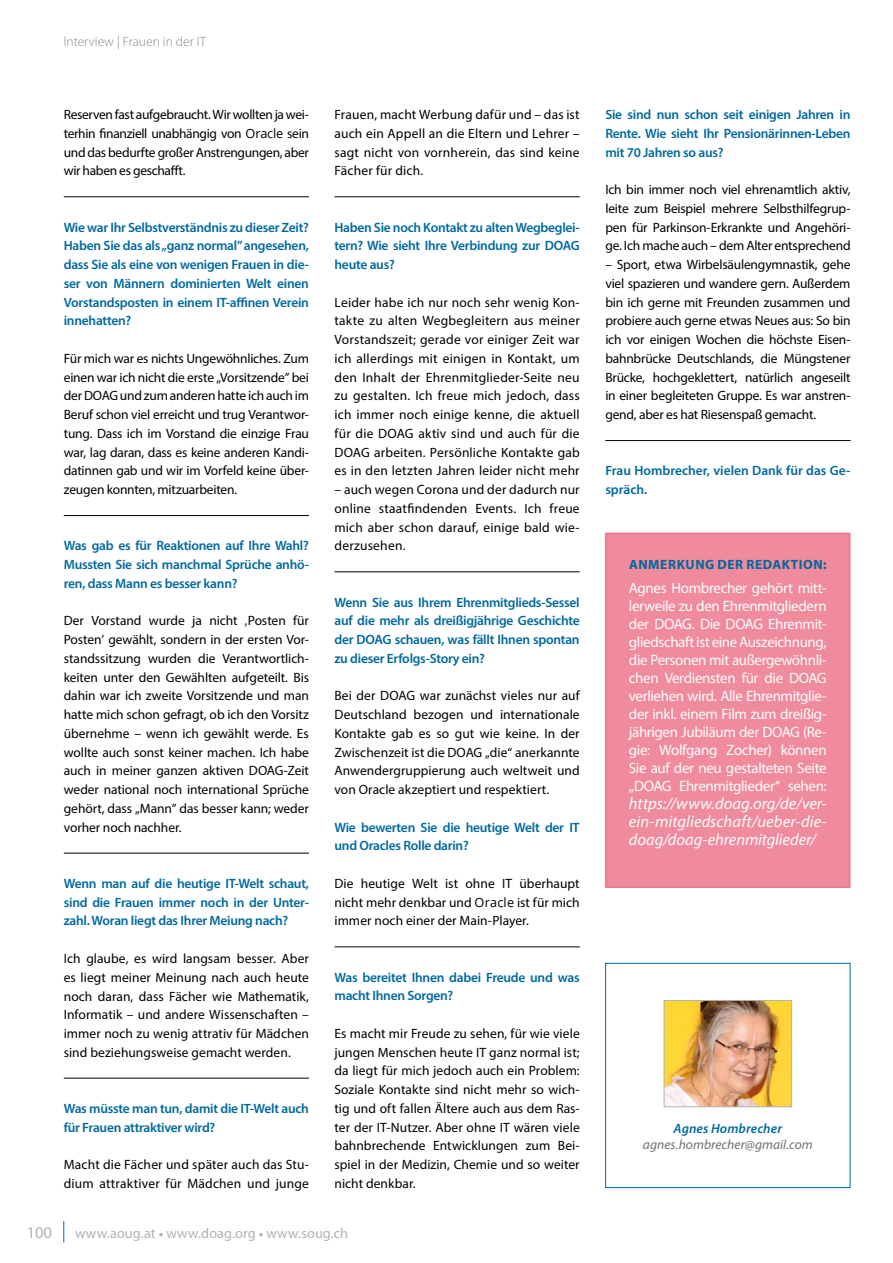
<style>
.page{position:relative;width:893px;height:1263px;background:#fff}
.page>*{position:absolute;margin:0;border:0;box-sizing:border-box;transform-origin:0 0}
.t1{font:italic 16.5px/18px "Myriad Pro";color:#fff;text-align:justify}
.t2{font:16.5px "Myriad Pro";color:#b3b2b2}
.t3{font:15px/18px "Myriad Pro";letter-spacing:-.025em;color:#fff;text-align:justify}
.t4{font:14.25px "Myriad Pro";letter-spacing:.005em;color:#b3b2b2}
.t5{font:13.5px/18.8px "Myriad Pro";letter-spacing:.005em;color:#000;text-align:justify}
.t6{font:600 13.5px/18.8px "Myriad Pro";letter-spacing:-.02em;color:#00699e;text-align:justify}
.t7{font:600 13.5px/18.8px "Myriad Pro";color:#00699e}
.t8{font:italic 13.5px "Myriad Pro";letter-spacing:.005em;color:#706f6f}
.t9{font:300 13.5px "Myriad Pro";color:#878787}
.t10{font:700 13.5px "Myriad Pro";letter-spacing:.04em;color:#00699e}
.t11{font:italic 600 13.5px "Myriad Pro";letter-spacing:.01em;color:#00699e}
.s1{font-family:"Open Sans";font-size:12.75px}
.s2{font-size:16.5px}
</style>
<div class="page">
<svg style="left:63px;top:1221px;width:1px;height:21px"></svg>
<div style="left:605px;top:963px;width:245px;height:225px;border:1px solid #00699e"></div>
<img style="left:666px;top:1002px;width:124px;height:103px">
<div style="left:664px;top:1000px;width:128px;height:107px;border:1px solid #b3b2b2"></div>
<hr style="left:64px;top:196px;width:245px;height:1px;background:#000">
<hr style="left:64px;top:515px;width:245px;height:1px;background:#000">
<hr style="left:64px;top:853px;width:245px;height:1px;background:#000">
<hr style="left:64px;top:1078px;width:245px;height:1px;background:#000">
<hr style="left:334px;top:196px;width:246px;height:1px;background:#000">
<hr style="left:334px;top:571px;width:246px;height:1px;background:#000">
<hr style="left:334px;top:946px;width:246px;height:1px;background:#000">
<hr style="left:605px;top:440px;width:245px;height:1px;background:#000">
<div style="left:605px;top:533px;width:245px;height:355px;background:#f08a9d;border:2px solid #ee7382"></div>
<p class="t9" style="left:64px;top:35px;width:144px">Interview | Frauen in der IT</p>
<p class="t5" style="left:64px;top:105px;width:247px">Reserven fast aufgebraucht. Wir wollten ja wei&shy;terhin finanziell unabhängig von <span class="s1">Oracle</span> sein und das bedurfte großer Anstrengungen, aber wir haben es geschafft.</p>
<p class="t6" style="left:64px;top:217px;width:247px">Wie war Ihr Selbstverständnis zu dieser Zeit?<br>Haben Sie das als „ganz normal” angesehen, dass Sie als eine von wenigen Frauen in die&shy;ser von Männern dominierten Welt einen Vorstandsposten in einem IT-affinen Verein innehatten?</p>
<p class="t5" style="left:64px;top:349px;width:247px">Für mich war es nichts Ungewöhnliches. Zum einen war ich nicht die erste „Vorsitzende” bei der DOAG und zum anderen hatte ich auch im Beruf schon viel erreicht und trug Verantwor&shy;tung. Dass ich im Vorstand die einzige Frau war, lag daran, dass es keine anderen Kandi&shy;datinnen gab und wir im Vorfeld keine über&shy;zeugen konnten, mitzuarbeiten.</p>
<p class="t6" style="left:64px;top:536px;width:247px">Was gab es für Reaktionen auf Ihre Wahl?<br>Mussten Sie sich manchmal Sprüche anhö&shy;ren, dass Mann es besser kann?</p>
<p class="t5" style="left:64px;top:611px;width:247px">Der Vorstand wurde ja nicht ‚Posten für Posten’ gewählt, sondern in der ersten Vor&shy;standssitzung wurden die Verantwortlich&shy;keiten unter den Gewählten aufgeteilt. Bis dahin war ich zweite Vorsitzende und man hatte mich schon gefragt, ob ich den Vorsitz übernehme – wenn ich gewählt werde. Es wollte auch sonst keiner machen. Ich habe auch in meiner ganzen aktiven DOAG-Zeit weder national noch international Sprüche gehört, dass „Mann” das besser kann; weder vorher noch nachher.</p>
<p class="t6" style="left:64px;top:874px;width:247px">Wenn man auf die heutige IT-Welt schaut, sind die Frauen immer noch in der Unter&shy;zahl. Woran liegt das Ihrer Meiung nach?</p>
<p class="t5" style="left:64px;top:949px;width:247px">Ich glaube, es wird langsam besser. Aber es liegt meiner Meinung nach auch heute noch daran, dass Fächer wie Mathematik, Informatik – und andere Wissenschaften – immer noch zu wenig attrativ für Mädchen sind beziehungsweise gemacht werden.</p>
<p class="t6" style="left:64px;top:1099px;width:247px">Was müsste man tun, damit die IT-Welt auch für Frauen attraktiver wird?</p>
<p class="t5" style="left:64px;top:1155px;width:247px">Macht die Fächer und später auch das Stu&shy;dium attraktiver für Mädchen und junge</p>
<p class="t5" style="left:334px;top:105px;width:247px">Frauen, macht Werbung dafür und – das ist auch ein Appell an die Eltern und Lehrer – sagt nicht von vornherein, das sind keine Fächer für dich.</p>
<p class="t6" style="left:334px;top:217px;width:247px">Haben Sie noch Kontakt zu alten Wegbeglei&shy;tern? Wie sieht Ihre Verbindung zur DOAG heute aus?</p>
<p class="t5" style="left:334px;top:292px;width:247px">Leider habe ich nur noch sehr wenig Kon&shy;takte zu alten Wegbegleitern aus meiner Vorstandszeit; gerade vor einiger Zeit war ich allerdings mit einigen in Kontakt, um den Inhalt der Ehrenmitglieder-Seite neu zu gestalten. Ich freue mich jedoch, dass ich immer noch einige kenne, die aktuell für die DOAG aktiv sind und auch für die DOAG arbeiten. Persönliche Kontakte gab es in den letzten Jahren leider nicht mehr</p>
<p class="t5" style="left:334px;top:480px;width:247px">– auch wegen Corona und der dadurch nur online staatfindenden Events. Ich freue mich aber schon darauf, einige bald wie&shy;derzusehen.</p>
<p class="t6" style="left:334px;top:592px;width:247px">Wenn Sie aus Ihrem Ehrenmitglieds-Sessel auf die mehr als dreißigjährige Geschichte der DOAG schauen, was fällt Ihnen spontan zu dieser Erfolgs-Story ein?</p>
<p class="t5" style="left:334px;top:686px;width:247px">Bei der DOAG war zunächst vieles nur auf Deutschland bezogen und internationale Kontakte gab es so gut wie keine. In der Zwischenzeit ist die DOAG „die“ anerkannte Anwendergruppierung auch weltweit und von Oracle akzeptiert und respektiert.</p>
<p class="t6" style="left:334px;top:817px;width:247px">Wie bewerten Sie die heutige Welt der IT und Oracles Rolle darin?</p>
<p class="t5" style="left:334px;top:874px;width:247px">Die heutige Welt ist ohne IT überhaupt nicht mehr denkbar und <span class="s1">Oracle</span> ist für mich immer noch einer der Main-Player.</p>
<p class="t6" style="left:334px;top:967px;width:247px">Was bereitet Ihnen dabei Freude und was macht Ihnen Sorgen?</p>
<p class="t5" style="left:334px;top:1024px;width:247px">Es macht mir Freude zu sehen, für wie viele jungen Menschen heute IT ganz normal ist; da liegt für mich jedoch auch ein Problem:<br>Soziale Kontakte sind nicht mehr so wich&shy;tig und oft fallen Ältere auch aus dem Ras&shy;ter der IT-Nutzer. Aber ohne IT wären viele bahnbrechende Entwicklungen zum Bei&shy;spiel in der Medizin, Chemie und so weiter nicht denkbar.</p>
<p class="t2" style="left:27px;top:1222px;width:27px">100</p>
<p class="t4" style="left:75px;top:1224px;width:275px">www.aoug.at <span class="s2">•</span> www.doag.org <span class="s2">•</span> www.soug.ch</p>
<p class="t6" style="left:605px;top:105px;width:247px">Sie sind nun schon seit einigen Jahren in Rente. Wie sieht Ihr Pensionärinnen-Leben mit 70 Jahren so aus?</p>
<p class="t5" style="left:605px;top:180px;width:247px">Ich bin immer noch viel ehrenamtlich aktiv, leite zum Beispiel mehrere Selbsthilfegrup&shy;pen für Parkinson-Erkrankte und Angehöri&shy;ge. Ich mache auch – dem Alter entsprechend</p>
<p class="t5" style="left:605px;top:255px;width:247px">– Sport, etwa Wirbelsäulengymnastik, gehe viel spazieren und wandere gern. Außerdem bin ich gerne mit Freunden zusammen und probiere auch gerne etwas Neues aus: So bin ich vor einigen Wochen die höchste Eisen&shy;bahnbrücke Deutschlands, die Müngstener Brücke, hochgeklettert, natürlich angeseilt in einer begleiteten Gruppe. Es war anstren&shy;gend, aber es hat Riesenspaß gemacht.</p>
<p class="t7" style="left:605px;top:461px;width:247px">Frau Hombrecher, vielen Dank für das Ge&shy;spräch.</p>
<p class="t10" style="left:629px;top:556px;width:199px">ANMERKUNG DER REDAKTION:</p>
<p class="t3" style="left:629px;top:579px;width:199px">Agnes Hombrecher gehört mitt&shy;lerweile zu den Ehrenmitgliedern der DOAG. Die DOAG Ehrenmit&shy;gliedschaft ist eine Auszeichnung, die Personen mit außergewöhnli&shy;chen Verdiensten für die DOAG verliehen wird. Alle Ehrenmitglie&shy;der inkl. einem Film zum dreißig&shy;jährigen Jubiläum der DOAG (Re&shy;gie: Wolfgang Zocher) können Sie auf der neu gestalteten Seite „DOAG Ehrenmitglieder“ sehen:</p>
<p class="t1" style="left:629px;top:794px;width:199px">https://www.doag.org/de/ver&shy;ein-mitgliedschaft/ueber-die&shy;doag/doag-ehrenmitglieder/</p>
<p class="t11" style="left:674px;top:1120px;width:110px">Agnes Hombrecher</p>
<p class="t8" style="left:643px;top:1136px;width:171px">agnes.hombrecher@gmail.com</p>
</div>
